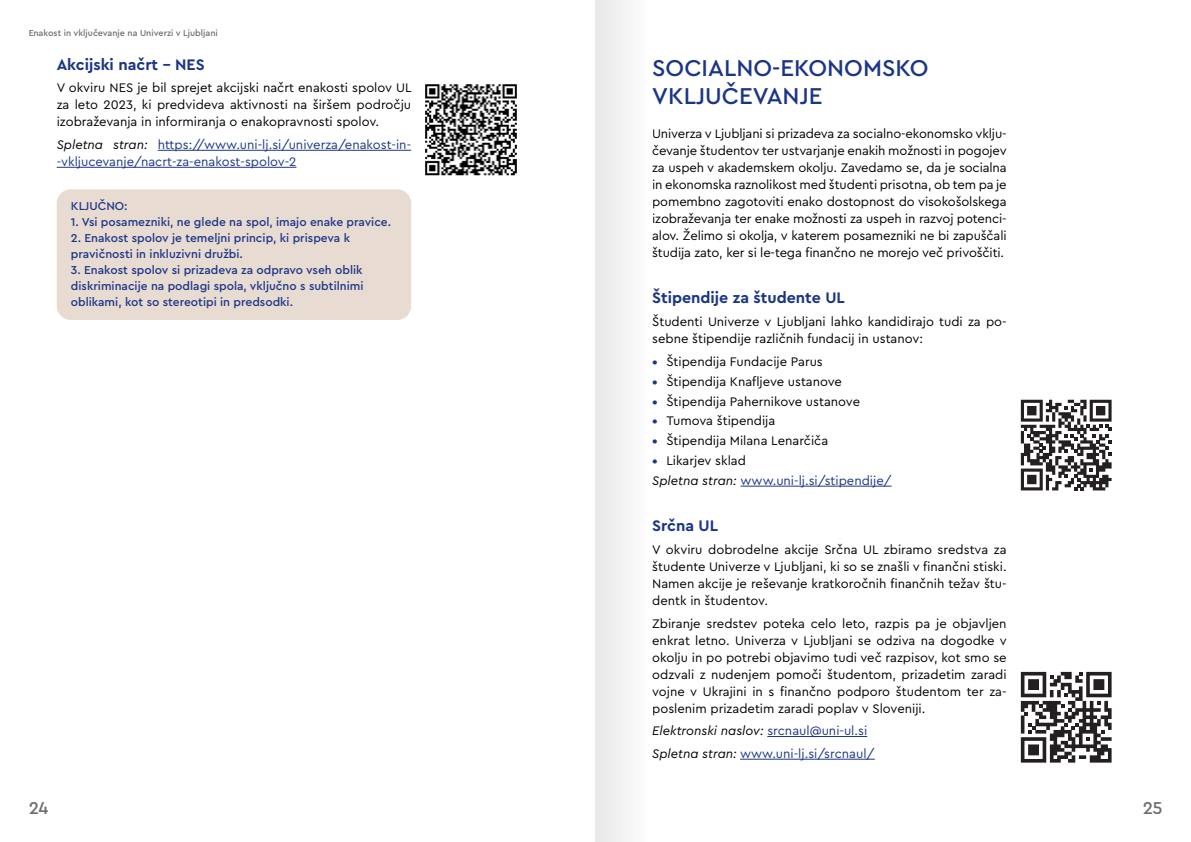
<style>
.page{position:relative;width:1191px;height:842px;background:#fff}
.page>*{position:absolute;margin:0;border:0;box-sizing:border-box;transform-origin:0 0}
.t1{font:500 24px/28px "Cera Pro";color:#1c3687}
.t2{font:500 18px "Cera Pro";color:#6d6e71}
.t3{font:700 16px "Cera Pro";color:#1c3687}
.t4{font:13px/17px "Cera Pro";color:#000;text-align:justify}
.t5{font:13px/17px "Cera Pro";color:#1c3687}
.t6{font:500 12px/16px "Cera Pro";color:#1c3687}
.t7{font:500 9px "Cera Pro";color:#6d6e71}
.s1{font-style:italic;color:#000}
.s2{font-weight:700;color:#1c3687}
.s3{font-weight:700}
.s4{color:#000}
</style>
<div class="page">
<hr style="left:158px;top:150px;width:253px;height:1px;background:#1c3687">
<hr style="left:57px;top:167px;width:239px;height:1px;background:#1c3687">
<div style="left:57px;top:189px;width:354px;height:131px;background:#e8dbd2;border-radius:14px"></div>
<hr style="left:740px;top:486px;width:151px;height:1px;background:#1c3687">
<hr style="left:767px;top:736px;width:100px;height:1px;background:#1c3687">
<hr style="left:740px;top:759px;width:135px;height:1px;background:#1c3687">
<svg style="left:1020px;top:400px;width:91px;height:90px"></svg>
<svg style="left:1020px;top:672px;width:91px;height:91px"></svg>
<img style="left:425px;top:84px;width:91px;height:92px">
<div style="left:595px;top:0;width:57px;height:842px;background:#f1f1f1"></div>
<p class="t7" style="left:28px;top:27px;width:191px">Enakost in vključevanje na Univerzi v Ljubljani</p>
<p class="t3" style="left:57px;top:54px;width:149px">Akcijski načrt – NES</p>
<p class="t4" style="left:57px;top:79px;width:356px">V okviru NES je bil sprejet akcijski načrt enakosti spolov UL za leto 2023, ki predvideva aktivnosti na širšem področju izobraževanja in informiranja o enakopravnosti spolov.</p>
<p class="t5" style="left:57px;top:136px;width:356px"><span class="s1">Spletna stran:</span> https://www.uni-lj.si/univerza/enakost-in--vkljucevanje/nacrt-za-enakost-spolov-2</p>
<p class="t6" style="left:71px;top:198px;width:58px">KLJUČNO:</p>
<p class="t6" style="left:71px;top:214px;width:322px">1. Vsi posamezniki, ne glede na spol, imajo enake pravice.</p>
<p class="t6" style="left:71px;top:230px;width:281px">2. Enakost spolov je temeljni princip, ki prispeva k pravičnosti in inkluzivni družbi.</p>
<p class="t6" style="left:71px;top:262px;width:294px;text-align:justify">3. Enakost spolov si prizadeva za odpravo vseh oblik diskriminacije na podlagi spola, vključno s subtilnimi oblikami, kot so stereotipi in predsodki.</p>
<h1 class="t1" style="left:652px;top:53px;width:278px">SOCIALNO-EKONOMSKO<br>VKLJUČEVANJE</h1>
<p class="t4" style="left:652px;top:125px;width:356px">Univerza v Ljubljani si prizadeva za socialno-ekonomsko vklju&shy;čevanje študentov ter ustvarjanje enakih možnosti in pogojev za uspeh v akademskem okolju. Zavedamo se, da je socialna in ekonomska raznolikost med študenti prisotna, ob tem pa je pomembno zagotoviti enako dostopnost do visokošolskega izobraževanja ter enake možnosti za uspeh in razvoj potenci&shy;alov. Želimo si okolja, v katerem posamezniki ne bi zapuščali študija zato, ker si le-tega finančno ne morejo več privoščiti.</p>
<p class="t3" style="left:652px;top:287px;width:194px">Štipendije za študente UL</p>
<p class="t4" style="left:652px;top:313px;width:356px">Študenti Univerze v Ljubljani lahko kandidirajo tudi za po&shy;sebne štipendije različnih fundacij in ustanov:</p>
<p class="t4" style="left:652px;top:352px;width:172px"><span class="s2">•</span> Štipendija Fundacije Parus</p>
<p class="t4" style="left:652px;top:372px;width:191px"><span class="s2">•</span> Štipendija Knafljeve ustanove</p>
<p class="t4" style="left:652px;top:392px;width:209px"><span class="s2">•</span> Štipendija Pahernikove ustanove</p>
<p class="t4" style="left:652px;top:412px;width:125px"><span class="s2">•</span> Tumova štipendija</p>
<p class="t4" style="left:652px;top:432px;width:178px"><span class="s2">•</span> Štipendija Milana Lenarčiča</p>
<p class="t5" style="left:652px;top:450px;width:241px;line-height:19.8px"><span class="s3">•</span> <span class="s4">Likarjev sklad<br></span><span class="s1">Spletna stran:</span> www.uni-lj.si/stipendije/</p>
<p class="t3" style="left:652px;top:515px;width:67px">Srčna UL</p>
<p class="t4" style="left:652px;top:540px;width:356px">V okviru dobrodelne akcije Srčna UL zbiramo sredstva za študente Univerze v Ljubljani, ki so se znašli v finančni stiski.<br>Namen akcije je reševanje kratkoročnih finančnih težav štu&shy;dentk in študentov.</p>
<p class="t4" style="left:652px;top:614px;width:356px">Zbiranje sredstev poteka celo leto, razpis pa je objavljen enkrat letno. Univerza v Ljubljani se odziva na dogodke v okolju in po potrebi objavimo tudi več razpisov, kot smo se odzvali z nudenjem pomoči študentom, prizadetim zaradi vojne v Ukrajini in s finančno podporo študentom ter za&shy;poslenim prizadetim zaradi poplav v Sloveniji.</p>
<p class="t5" style="left:652px;top:719px;width:224px;line-height:22.7px"><span class="s1">Elektronski naslov:</span> srcnaul@uni-ul.si<br><span class="s1">Spletna stran:</span> www.uni-lj.si/srcnaul/</p>
<h2 class="t2" style="left:28px;top:796px;width:22px">24</h2>
<h2 class="t2" style="left:1142px;top:796px;width:22px">25</h2>
</div>
